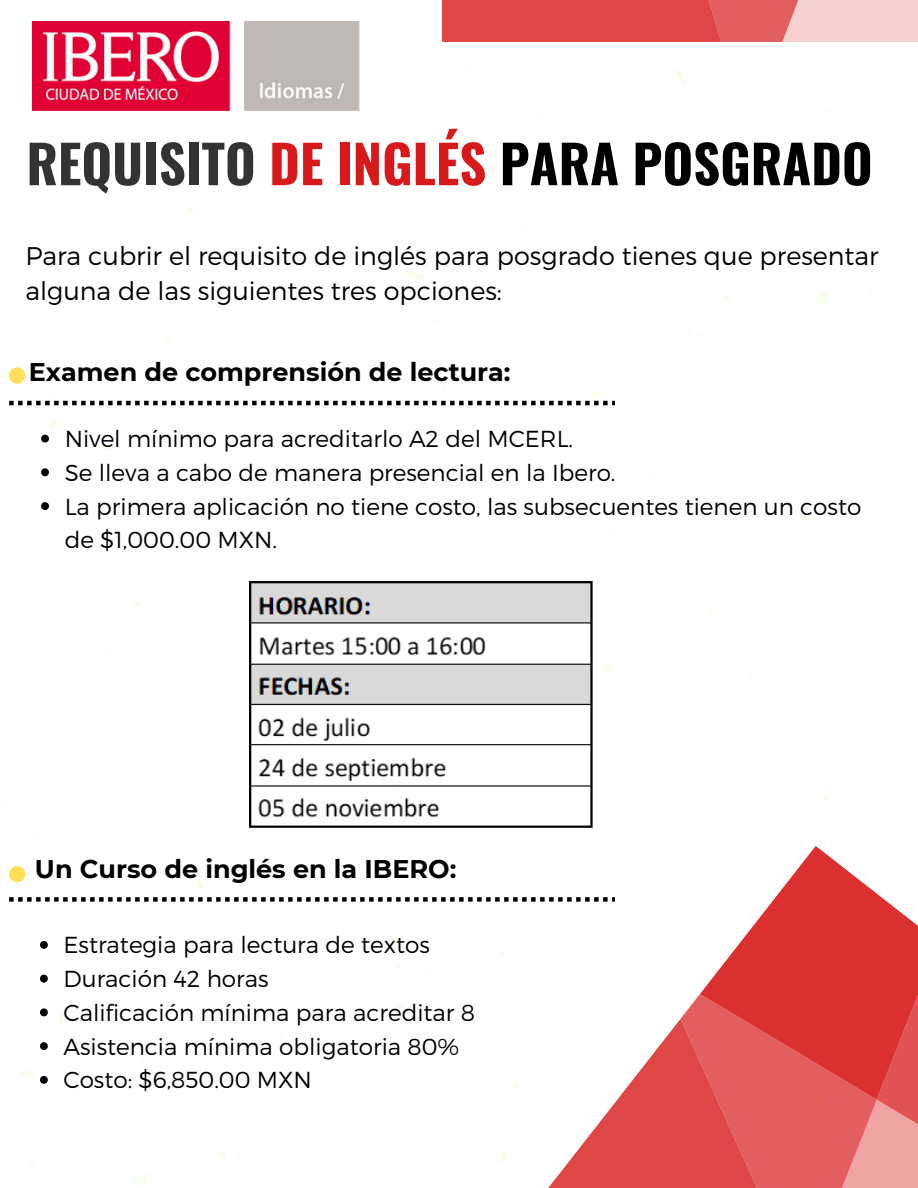
<style>
.page{position:relative;width:918px;height:1188px;background:#fff}
.page>*{position:absolute;margin:0;border:0;box-sizing:border-box;transform-origin:0 0}
.t1{font:700 52.5px "Oswald";color:#000}
.t2{font:300 25.5px/34.8px "Montserrat";color:#000}
.t3{font:700 25.5px "Montserrat";color:#000}
.t4{font:300 23.1px/33.8px "Montserrat";color:#000}
.s1{color:#333}
.s2{color:#d81919}
</style>
<div class="page">
<svg style="left:157px;top:1062px;width:5px;height:6px"></svg>
<svg style="left:427px;top:318px;width:11px;height:5px"></svg>
<svg style="left:60px;top:1013px;width:2px;height:13px"></svg>
<svg style="left:75px;top:287px;width:4px;height:5px"></svg>
<svg style="left:28px;top:1164px;width:7px;height:5px"></svg>
<svg style="left:133px;top:1174px;width:16px;height:11px"></svg>
<svg style="left:632px;top:154px;width:8px;height:5px"></svg>
<svg style="left:235px;top:869px;width:10px;height:14px"></svg>
<svg style="left:801px;top:515px;width:9px;height:6px"></svg>
<svg style="left:163px;top:502px;width:12px;height:9px"></svg>
<svg style="left:133px;top:601px;width:8px;height:6px"></svg>
<svg style="left:439px;top:381px;width:5px;height:6px"></svg>
<svg style="left:279px;top:1031px;width:4px;height:5px"></svg>
<svg style="left:405px;top:266px;width:24px;height:16px"></svg>
<svg style="left:822px;top:795px;width:7px;height:6px"></svg>
<svg style="left:604px;top:663px;width:9px;height:11px"></svg>
<svg style="left:102px;top:445px;width:11px;height:5px"></svg>
<svg style="left:0;top:798px;width:3px;height:5px"></svg>
<svg style="left:396px;top:965px;width:5px;height:3px"></svg>
<svg style="left:394px;top:1004px;width:11px;height:5px"></svg>
<svg style="left:365px;top:141px;width:6px;height:4px"></svg>
<svg style="left:648px;top:475px;width:6px;height:4px"></svg>
<svg style="left:37px;top:836px;width:5px;height:4px"></svg>
<svg style="left:187px;top:208px;width:8px;height:6px"></svg>
<svg style="left:822px;top:109px;width:5px;height:5px"></svg>
<svg style="left:500px;top:952px;width:4px;height:4px"></svg>
<svg style="left:723px;top:295px;width:15px;height:8px"></svg>
<svg style="left:675px;top:68px;width:11px;height:15px"></svg>
<svg style="left:708px;top:609px;width:7px;height:4px"></svg>
<svg style="left:389px;top:937px;width:10px;height:6px"></svg>
<svg style="left:333px;top:503px;width:6px;height:5px"></svg>
<svg style="left:165px;top:338px;width:5px;height:6px"></svg>
<svg style="left:697px;top:331px;width:8px;height:6px"></svg>
<svg style="left:127px;top:138px;width:8px;height:7px"></svg>
<svg style="left:816px;top:287px;width:17px;height:18px"></svg>
<svg style="left:216px;top:1151px;width:10px;height:13px"></svg>
<svg style="left:197px;top:881px;width:11px;height:9px"></svg>
<svg style="left:749px;top:674px;width:5px;height:3px"></svg>
<svg style="left:684px;top:157px;width:4px;height:6px"></svg>
<svg style="left:252px;top:405px;width:83px;height:1px"></svg>
<svg style="left:720px;top:846px;width:198px;height:122px;fill:#db3030"></svg>
<div style="left:833px;top:934px;width:85px;height:34px;background:#db3030"></div>
<svg style="left:638px;top:968px;width:280px;height:41px;fill:#db3030"></svg>
<svg style="left:394px;top:1009px;width:524px;height:179px"></svg>
<div style="left:841px;top:0;width:62px;height:41px;background:#f7d1d1"></div>
<svg style="left:903px;top:0;width:15px;height:41px"></svg>
<svg style="left:723px;top:0;width:118px;height:41px;background:#eb8f8f"></svg>
<div style="left:443px;top:0;width:280px;height:41px;background:#df4747"></div>
<div style="left:9px;top:866px;width:16px;height:16px;background:#ffde59;border-radius:50%"></div>
<svg style="left:9px;top:387px;width:606px;height:18px"></svg>
<div style="left:9px;top:367px;width:16px;height:17px;background:#ffde59;border-radius:50%"></div>
<svg style="left:40px;top:941px;width:8px;height:8px"></svg>
<svg style="left:40px;top:975px;width:8px;height:11px"></svg>
<svg style="left:40px;top:1008px;width:8px;height:8px"></svg>
<svg style="left:40px;top:1042px;width:8px;height:8px"></svg>
<svg style="left:20px;top:1069px;width:28px;height:15px"></svg>
<svg style="left:41px;top:420px;width:15px;height:23px"></svg>
<svg style="left:41px;top:468px;width:8px;height:8px"></svg>
<svg style="left:41px;top:502px;width:8px;height:8px"></svg>
<svg style="left:9px;top:897px;width:606px;height:5px"></svg>
<img style="left:32px;top:22px;width:336px;height:89px">
<img style="left:250px;top:581px;width:354px;height:292px">
<p class="t1" style="left:26px;top:123px;width:848px"><span class="s1">REQUISITO</span> <span class="s2">DE INGLÉS</span> PARA POSGRADO</p>
<p class="t2" style="left:25px;top:237px;width:855px">Para cubrir el requisito de inglés para posgrado tienes que presentar alguna de las siguientes tres opciones:</p>
<p class="t3" style="left:29px;top:356px;width:483px">Examen de comprensión de lectura:</p>
<h2 class="t4" style="left:65px;top:421px;width:510px">Nivel mínimo para acreditarlo A2 del MCERL.</h2>
<p class="t4" style="left:65px;top:455px;width:552px">Se lleva a cabo de manera presencial en la Ibero.</p>
<p class="t4" style="left:65px;top:488px;width:798px">La primera aplicación no tiene costo, las subsecuentes tienen un costo de $1,000.00 MXN.</p>
<p class="t3" style="left:35px;top:854px;width:423px">Un Curso de inglés en la IBERO:</p>
<p class="t4" style="left:64px;top:927px;width:368px">Estrategia para lectura de textos</p>
<p class="t4" style="left:64px;top:961px;width:207px">Duración 42 horas</p>
<h1 class="t4" style="left:64px;top:995px;width:413px">Calificación mínima para acreditar 8</h1>
<p class="t4" style="left:64px;top:1028px;width:397px">Asistencia mínima obligatoria 80%</p>
<h2 class="t4" style="left:64px;top:1062px;width:250px">Costo: $6,850.00 MXN</h2>
</div>
